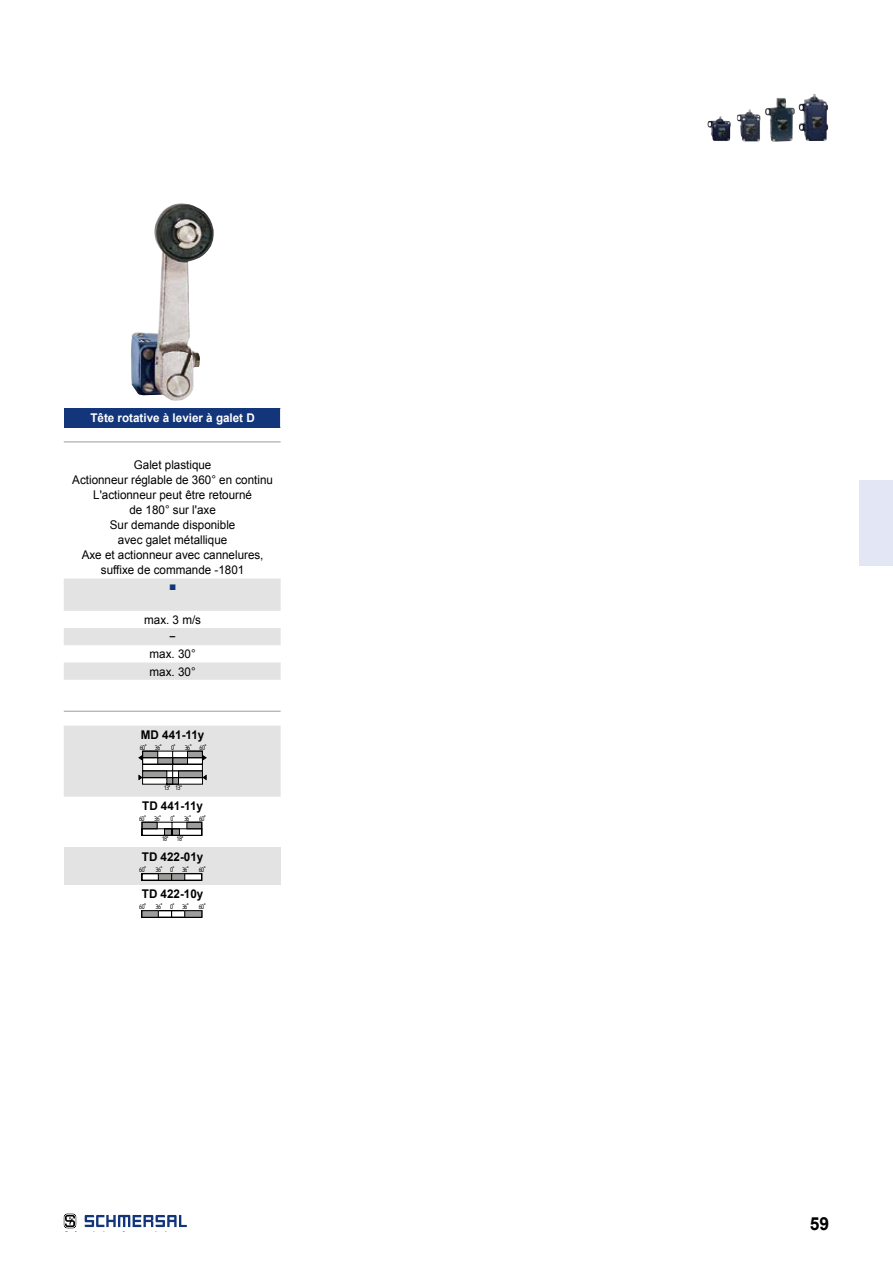
<style>
.page{position:relative;width:893px;height:1263px;background:#fff}
.page>*{position:absolute;margin:0;border:0;box-sizing:border-box;transform-origin:0 0}
.t1{font:700 18px "Arial";color:#000}
.t2{font:12px/15px "Arial";color:#000;text-align:center}
.t3{font:700 12px "Arial";color:#000}
.t4{font:700 12px "Arial";color:#fff}
.t5{font:12px "Arial";color:#13357a}
.t6{font:10.5px/20.4px "Isonorm 3098";letter-spacing:-.04em;color:#000;text-align:center}
</style>
<div class="page">
<div style="left:859px;top:480px;width:34px;height:86px;background:#e3e6f5"></div>
<svg style="left:64px;top:1214px;width:12px;height:14px"></svg>
<svg style="left:85px;top:1215px;width:102px;height:12px"></svg>
<div style="left:64px;top:408px;width:217px;height:20px;background:#13357a"></div>
<svg style="left:64px;top:578px;width:217px;height:219px;fill:#e3e3e3"></svg>
<div style="left:64px;top:848px;width:217px;height:37px;background:#e3e3e3"></div>
<svg style="left:280px;top:408px;width:1px;height:20px"></svg>
<img style="left:131px;top:203px;width:83px;height:198px">
<hr style="left:64px;top:441px;width:217px;height:1px;background:#9d9d9c">
<hr style="left:64px;top:711px;width:217px;height:1px;background:#9d9d9c">
<svg style="left:138px;top:751px;width:69px;height:33px"></svg>
<svg style="left:142px;top:822px;width:60px;height:14px"></svg>
<svg style="left:142px;top:873px;width:60px;height:8px"></svg>
<div style="left:172px;top:874px;width:13px;height:6px;background:#9d9d9c"></div>
<div style="left:171px;top:873px;width:14px;height:7px;border:1px solid #000"></div>
<div style="left:158px;top:874px;width:14px;height:6px;background:#9d9d9c"></div>
<div style="left:158px;top:873px;width:14px;height:7px;border:1px solid #000"></div>
<svg style="left:142px;top:910px;width:60px;height:8px"></svg>
<div style="left:185px;top:911px;width:17px;height:6px;background:#9d9d9c"></div>
<div style="left:185px;top:910px;width:17px;height:7px;border:1px solid #000"></div>
<div style="left:142px;top:911px;width:16px;height:6px;background:#9d9d9c"></div>
<div style="left:142px;top:910px;width:16px;height:7px;border:1px solid #000"></div>
<img style="left:707px;top:116px;width:24px;height:25px">
<img style="left:737px;top:109px;width:23px;height:32px">
<img style="left:765px;top:98px;width:30px;height:44px">
<img style="left:799px;top:94px;width:29px;height:47px">
<p class="t4" style="left:90px;top:410px;width:166px">Tête rotative à levier à galet D</p>
<p class="t2" style="left:72px;top:458px;width:202px">Galet plastique<br>Actionneur réglable de 360° en continu<br>L'actionneur peut être retourné<br>de 180° sur l'axe<br>Sur demande disponible<br>avec galet métallique<br>Axe et actionneur avec cannelures, suffixe de commande -1801</p>
<p class="t5" style="left:169px;top:577px;width:9px">■</p>
<p class="t2" style="left:144px;top:611px;width:58px;line-height:17.2px">max. 3 m/s −<br>max. 30° max. 30°</p>
<p class="t3" style="left:141px;top:726px;width:65px">MD 441-11y</p>
<p class="t6" style="left:155px;top:736px;width:38px">36° 0° 36°</p>
<p class="t6" style="left:164px;top:776px;width:19px">13° 13°</p>
<p class="t6" style="left:140px;top:736px;width:8px">60°</p>
<p class="t6" style="left:200px;top:736px;width:8px">60°</p>
<p class="t3" style="left:142px;top:797px;width:62px">TD 441-11y</p>
<p class="t6" style="left:155px;top:807px;width:38px">36° 0° 36°<br>18° 18°</p>
<p class="t6" style="left:139px;top:807px;width:8px">60°</p>
<p class="t6" style="left:199px;top:807px;width:8px">60°</p>
<p class="t3" style="left:142px;top:849px;width:63px">TD 422-01y</p>
<p class="t6" style="left:140px;top:858px;width:68px">60° 36° 0° 36° 60°</p>
<p class="t3" style="left:142px;top:886px;width:63px">TD 422-10y</p>
<p class="t6" style="left:140px;top:895px;width:68px">60° 36° 0° 36° 60°</p>
<h1 class="t1" style="left:810px;top:1211px;width:21px">59</h1>
</div>
